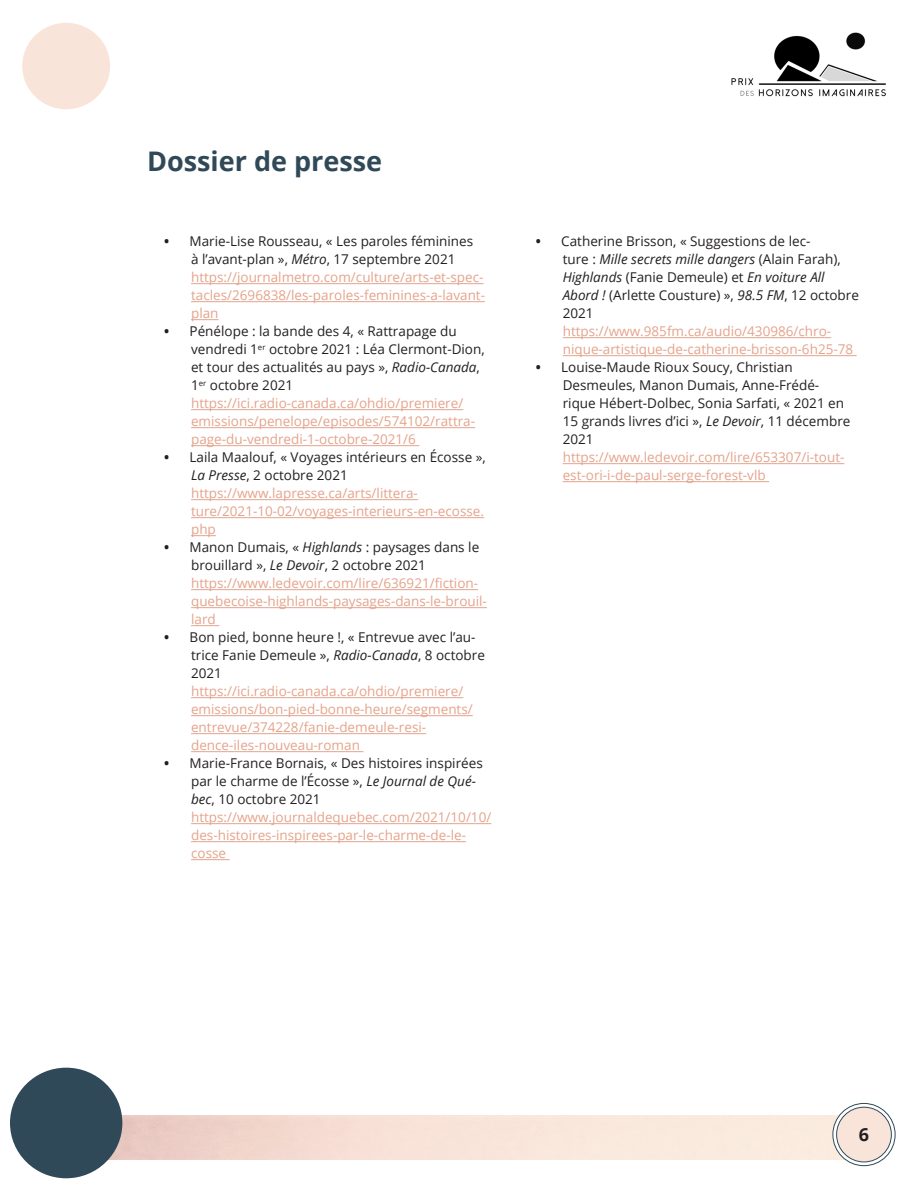
<style>
.page{position:relative;width:918px;height:1188px;background:#fff}
.page>*{position:absolute;margin:0;border:0;box-sizing:border-box;transform-origin:0 0}
.Titre{font:700 27px "Open Sans";color:#304958}
.t1{font:700 18px "Open Sans";color:#231f20}
.t2{font:13.5px/18px "Open Sans";color:#e5a38b}
.t3{font:13.5px/18px "Open Sans";color:#231f20}
.s1{font-weight:700;color:#231f20}
.s2{color:#231f20}
.s3{font-style:italic;color:#231f20}
.s4{font-weight:700}
.s5{font-style:italic}
.s6{color:#e5a38b}
</style>
<div class="page">
<img style="left:109px;top:1115px;width:742px;height:44px">
<div style="left:10px;top:1068px;width:112px;height:110px;background:#304958;border-radius:50%"></div>
<div style="left:837px;top:1107px;width:54px;height:55px;background:#f9e4da;border-radius:50%"></div>
<div style="left:832px;top:1103px;width:64px;height:63px;border:4px solid #fff;border-radius:50%"></div>
<div style="left:832px;top:1103px;width:64px;height:63px;border:1px solid #304958;border-radius:50%"></div>
<div style="left:836px;top:1107px;width:56px;height:55px;border:1px solid #304958;border-radius:50%"></div>
<div style="left:22px;top:23px;width:88px;height:86px;background:#f9e4da;border-radius:50%"></div>
<img style="left:731px;top:32px;width:155px;height:65px">
<hr style="left:191px;top:283px;width:292px;height:1px;background:#e5a38b">
<hr style="left:191px;top:301px;width:294px;height:1px;background:#e5a38b">
<svg style="left:191px;top:319px;width:28px;height:1px"></svg>
<hr style="left:191px;top:409px;width:272px;height:1px;background:#e5a38b">
<hr style="left:191px;top:427px;width:284px;height:1px;background:#e5a38b">
<hr style="left:191px;top:445px;width:228px;height:1px;background:#e5a38b">
<hr style="left:191px;top:499px;width:227px;height:1px;background:#e5a38b">
<hr style="left:191px;top:517px;width:293px;height:1px;background:#e5a38b">
<svg style="left:191px;top:535px;width:25px;height:1px"></svg>
<hr style="left:191px;top:589px;width:287px;height:1px;background:#e5a38b">
<hr style="left:191px;top:607px;width:296px;height:1px;background:#e5a38b">
<svg style="left:191px;top:625px;width:28px;height:1px"></svg>
<hr style="left:191px;top:697px;width:272px;height:1px;background:#e5a38b">
<hr style="left:191px;top:715px;width:282px;height:1px;background:#e5a38b">
<hr style="left:191px;top:733px;width:235px;height:1px;background:#e5a38b">
<hr style="left:191px;top:751px;width:172px;height:1px;background:#e5a38b">
<hr style="left:191px;top:823px;width:300px;height:1px;background:#e5a38b">
<hr style="left:191px;top:841px;width:275px;height:1px;background:#e5a38b">
<hr style="left:191px;top:859px;width:39px;height:1px;background:#e5a38b">
<hr style="left:563px;top:337px;width:268px;height:1px;background:#e5a38b">
<hr style="left:563px;top:355px;width:294px;height:1px;background:#e5a38b">
<hr style="left:563px;top:463px;width:281px;height:1px;background:#e5a38b">
<hr style="left:563px;top:481px;width:206px;height:1px;background:#e5a38b">
<p class="Titre" style="left:147px;top:142px;width:237px">Dossier de presse</p>
<p class="t2" style="left:191px;top:232px;width:296px;text-indent:-27px"><span class="s1">•</span> <span class="s2">Marie-Lise Rousseau, « Les paroles féminines<br>à l’avant-plan »,</span> <span class="s3">Métro</span><span class="s2">, 17 septembre 2021 </span>https://journalmetro.com/culture/arts-et-spec&shy;tacles/2696838/les-paroles-feminines-a-lavant&shy;plan</p>
<p class="t2" style="left:191px;top:322px;width:295px;text-indent:-27px"><span class="s1">•</span> <span class="s2">Pénélope : la bande des 4, « Rattrapage du vendredi 1</span><sup>er</sup> <span class="s2">octobre 2021 : Léa Clermont-Dion, et tour des actualités au pays »,</span> <span class="s3">Radio-Canada</span><span class="s2">, 1</span><sup>er</sup> <span class="s2">octobre 2021 </span>https://ici.radio-canada.ca/ohdio/premiere/ emissions/penelope/episodes/574102/rattra&shy;page-du-vendredi-1-octobre-2021/6</p>
<p class="t2" style="left:191px;top:448px;width:296px;text-indent:-27px"><span class="s1">•</span> <span class="s2">Laila Maalouf, « Voyages intérieurs en Écosse », </span><span class="s3">La Presse</span><span class="s2">, 2 octobre 2021 </span>https://www.lapresse.ca/arts/littera&shy;ture/2021-10-02/voyages-interieurs-en-ecosse. php</p>
<p class="t2" style="left:191px;top:538px;width:297px;text-indent:-27px"><span class="s1">•</span> <span class="s2">Manon Dumais, «</span> <span class="s3">Highlands</span> <span class="s2">: paysages dans le brouillard »,</span> <span class="s3">Le Devoir</span><span class="s2">, 2 octobre 2021 </span>https://www.ledevoir.com/lire/636921/fiction&shy;quebecoise-highlands-paysages-dans-le-brouil&shy;lard</p>
<p class="t2" style="left:191px;top:628px;width:295px;text-indent:-27px"><span class="s1">•</span> <span class="s2">Bon pied, bonne heure !, « Entrevue avec l’au&shy;trice Fanie Demeule »,</span> <span class="s3">Radio-Canada</span><span class="s2">, 8 octobre 2021 </span>https://ici.radio-canada.ca/ohdio/premiere/ emissions/bon-pied-bonne-heure/segments/ entrevue/374228/fanie-demeule-resi&shy;dence-iles-nouveau-roman</p>
<p class="t2" style="left:191px;top:754px;width:302px;text-indent:-27px"><span class="s1">•</span> <span class="s2">Marie-France Bornais, « Des histoires inspirées par le charme de l’Écosse »,</span> <span class="s3">Le Journal de Qué&shy;bec</span><span class="s2">, 10 octobre 2021 </span>https://www.journaldequebec.com/2021/10/10/ des-histoires-inspirees-par-le-charme-de-le&shy;cosse</p>
<p class="t3" style="left:563px;top:232px;width:298px;text-indent:-27px"><span class="s4">•</span> Catherine Brisson, « Suggestions de lec-<br>ture : <span class="s5">Mille secrets mille dangers</span> (Alain Farah), <span class="s5">Highlands</span> (Fanie Demeule) et <span class="s5">En voiture All Abord !</span> (Arlette Cousture) », <span class="s5">98.5 FM</span>, 12 octobre 2021 <span class="s6">https://www.985fm.ca/audio/430986/chro&shy;nique-artistique-de-catherine-brisson-6h25-78</span></p>
<p class="t3" style="left:563px;top:358px;width:289px;text-indent:-27px"><span class="s4">•</span> Louise-Maude Rioux Soucy, Christian Desmeules, Manon Dumais, Anne-Frédé&shy;rique Hébert-Dolbec, Sonia Sarfati, « 2021 en 15 grands livres d’ici », <span class="s5">Le Devoir</span>, 11 décembre 2021 <span class="s6">https://www.ledevoir.com/lire/653307/i-tout&shy;est-ori-i-de-paul-serge-forest-vlb</span></p>
<h2 class="t1" style="left:859px;top:1122px;width:12px">6</h2>
</div>
